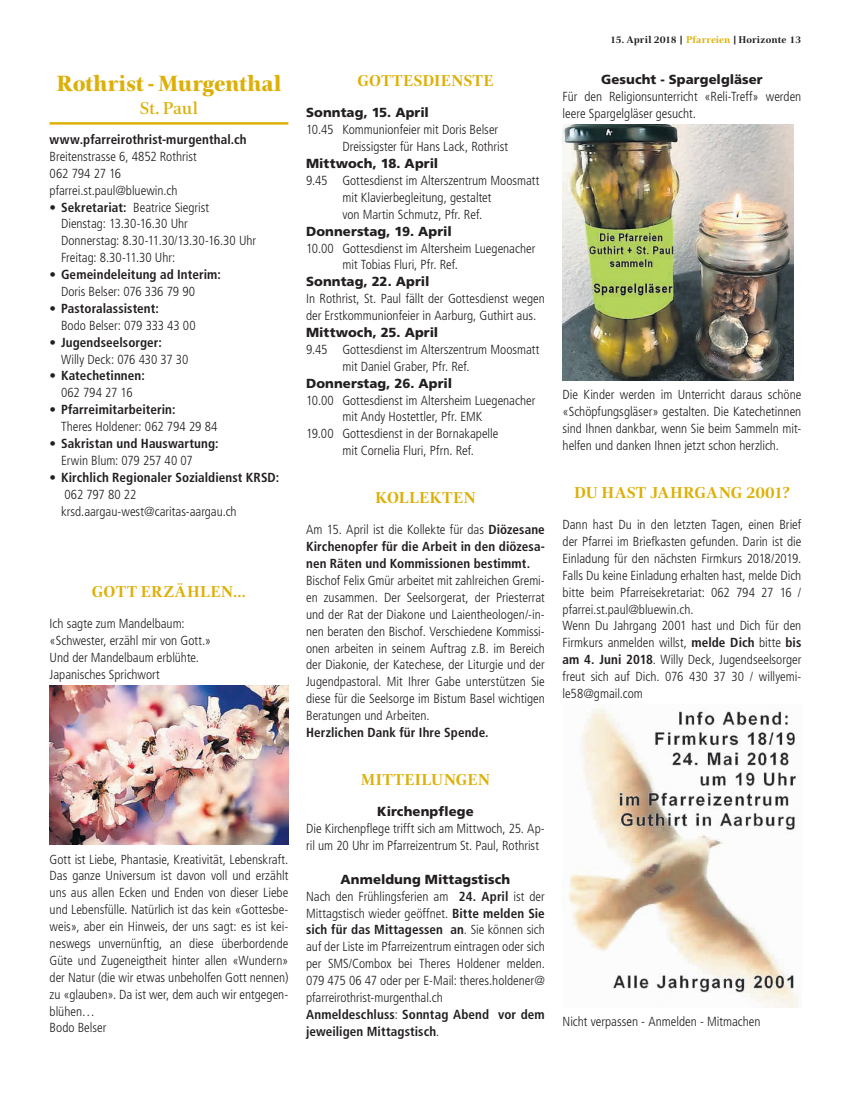
<style>
.page{position:relative;width:851px;height:1099px;background:#fff}
.page>*{position:absolute;margin:0;border:0;box-sizing:border-box;transform-origin:0 0}
.t1{font:800 22.5px "Civita";letter-spacing:-.005em;color:#ddb008}
.t2{font:500 17.5px "Civita";letter-spacing:-.015em;color:#ddb008}
.t3{font:700 16.12px "Civita";letter-spacing:.015em;color:#ddb008}
.t4{font:300 condensed 13.12px/16.9px "Frutiger LT Std";color:#231f20}
.t5{font:700 condensed 13.12px/16.9px "Frutiger LT Std";letter-spacing:.005em;color:#231f20}
.t6{font:900 13.12px "Frutiger LT Std";letter-spacing:.005em;color:#231f20}
.t7{font:700 10px "Civita";letter-spacing:.005em;color:#231f20}
.s1{font-weight:700}
.s2{font-weight:300}
.s3{font-weight:900;font-stretch:normal}
.s4{color:#ddb008}
</style>
<div class="page">
<hr style="left:50px;top:122px;width:238px;height:3px;background:#ddb008">
<img style="left:50px;top:685px;width:238px;height:159px">
<img style="left:562px;top:124px;width:231px;height:256px">
<img style="left:567px;top:707px;width:233px;height:300px">
<h1 class="t1" style="left:56px;top:68px;width:226px">Rothrist - Murgenthal</h1>
<h2 class="t2" style="left:140px;top:96px;width:60px">St. Paul</h2>
<p class="t5" style="left:50px;top:131px;width:198px">www.pfarreirothrist-murgenthal.ch</p>
<p class="t4" style="left:50px;top:148px;width:148px">Breitenstrasse 6, 4852 Rothrist<br>062 794 27 16 pfarrei.st.paul@bluewin.ch</p>
<p class="t4" style="left:61px;top:199px;width:197px;text-indent:-11px">• <span class="s1">Sekretariat:</span> Beatrice Siegrist<br>Dienstag: 13.30-16.30 Uhr<br>Donnerstag: 8.30-11.30/13.30-16.30 Uhr<br>Freitag: 8.30-11.30 Uhr:</p>
<p class="t5" style="left:61px;top:266px;width:161px;text-indent:-11px"><span class="s2">•</span> Gemeindeleitung ad Interim:<br><span class="s2">Doris Belser: 076 336 79 90</span></p>
<p class="t4" style="left:61px;top:300px;width:136px;text-indent:-11px">• <span class="s1">Pastoralassistent:<br></span>Bodo Belser: 079 333 43 00</p>
<p class="t4" style="left:61px;top:334px;width:129px;text-indent:-11px">• <span class="s1">Jugendseelsorger:<br></span>Willy Deck: 076 430 37 30</p>
<p class="t5" style="left:50px;top:367px;width:97px;text-align:center"><span class="s2">•</span> Katechetinnen:<br><span class="s2">062 794 27 16</span></p>
<p class="t4" style="left:61px;top:401px;width:158px;text-indent:-11px">• <span class="s1">Pfarreimitarbeiterin:<br></span>Theres Holdener: 062 794 29 84</p>
<p class="t5" style="left:61px;top:435px;width:159px;text-indent:-11px"><span class="s2">•</span> Sakristan und Hauswartung:<br><span class="s2">Erwin Blum: 079 257 40 07</span></p>
<p class="t4" style="left:61px;top:469px;width:220px;text-indent:-11px">• <span class="s1">Kirchlich Regionaler Sozialdienst KRSD:<br></span>062 797 80 22 krsd.aargau-west@caritas-aargau.ch</p>
<p class="t3" style="left:92px;top:581px;width:156px">GOTT ERZÄHLEN…</p>
<p class="t4" style="left:50px;top:615px;width:163px">Ich sagte zum Mandelbaum: «Schwester, erzähl mir von Gott.»<br>Und der Mandelbaum erblühte.<br>Japanisches Sprichwort</p>
<p class="t4" style="left:50px;top:850px;width:240px">Gott ist Liebe, Phantasie, Kreativität, Lebenskraft.<br>Das ganze Universum ist davon voll und erzählt uns aus allen Ecken und Enden von dieser Liebe und Lebensfülle. Natürlich ist das kein «Gottesbe&shy;weis», aber ein Hinweis, der uns sagt: es ist kei&shy;neswegs unvernünftig, an diese überbordende Güte und Zugeneigtheit hinter allen «Wundern» der Natur (die wir etwas unbeholfen Gott nennen) zu «glauben». Da ist wer, dem auch wir entgegen&shy;blühen…<br>Bodo Belser</p>
<p class="t3" style="left:357px;top:70px;width:138px">GOTTESDIENSTE</p>
<p class="t6" style="left:306px;top:105px;width:124px">Sonntag, 15. April</p>
<p class="t4" style="left:342px;top:121px;width:167px;text-indent:-36px">10.45 Kommunionfeier mit Doris Belser<br>Dreissigster für Hans Lack, Rothrist</p>
<p class="t6" style="left:306px;top:156px;width:134px">Mittwoch, 18. April</p>
<p class="t4" style="left:342px;top:172px;width:198px;text-indent:-36px">9.45 Gottesdienst im Alterszentrum Moosmatt mit Klavierbegleitung, gestaltet<br>von Martin Schmutz, Pfr. Ref.</p>
<p class="t6" style="left:306px;top:223px;width:147px">Donnerstag, 19. April</p>
<p class="t4" style="left:342px;top:240px;width:194px;text-indent:-36px">10.00 Gottesdienst im Altersheim Luegenacher mit Tobias Fluri, Pfr. Ref.</p>
<p class="t6" style="left:306px;top:274px;width:125px">Sonntag, 22. April</p>
<p class="t4" style="left:306px;top:290px;width:240px">In Rothrist, St. Paul fällt der Gottesdienst wegen der Erstkommunionfeier in Aarburg, Guthirt aus.</p>
<p class="t6" style="left:306px;top:324px;width:134px">Mittwoch, 25. April</p>
<p class="t4" style="left:342px;top:341px;width:198px;text-indent:-36px">9.45 Gottesdienst im Alterszentrum Moosmatt mit Daniel Graber, Pfr. Ref.</p>
<p class="t6" style="left:306px;top:375px;width:148px">Donnerstag, 26. April</p>
<p class="t4" style="left:306px;top:392px;width:231px">10.00 Gottesdienst im Altersheim Luegenacher</p>
<p class="t4" style="left:342px;top:408px;width:141px">mit Andy Hostettler, Pfr. EMK</p>
<p class="t4" style="left:306px;top:425px;width:194px">19.00 Gottesdienst in der Bornakapelle</p>
<p class="t4" style="left:342px;top:442px;width:133px">mit Cornelia Fluri, Pfrn. Ref.</p>
<p class="t3" style="left:375px;top:487px;width:102px">KOLLEKTEN</p>
<p class="t5" style="left:306px;top:521px;width:240px;text-align:justify"><span class="s2">Am 15. April ist die Kollekte für das</span> Diözesane Kirchenopfer für die Arbeit in den diözesa&shy;nen Räten und Kommissionen bestimmt.</p>
<p class="t4" style="left:306px;top:572px;width:240px;text-align:justify">Bischof Felix Gmür arbeitet mit zahlreichen Gremi&shy;en zusammen. Der Seelsorgerat, der Priesterrat und der Rat der Diakone und Laientheologen/-in&shy;nen beraten den Bischof. Verschiedene Kommissi&shy;onen arbeiten in seinem Auftrag z.B. im Bereich der Diakonie, der Katechese, der Liturgie und der Jugendpastoral. Mit Ihrer Gabe unterstützen Sie diese für die Seelsorge im Bistum Basel wichtigen Beratungen und Arbeiten.</p>
<p class="t5" style="left:306px;top:724px;width:184px">Herzlichen Dank für Ihre Spende.</p>
<p class="t3" style="left:360px;top:769px;width:131px">MITTEILUNGEN</p>
<p class="t6" style="left:377px;top:803px;width:98px">Kirchenpflege</p>
<p class="t4" style="left:306px;top:820px;width:240px">Die Kirchenpflege trifft sich am Mittwoch, 25. Ap&shy;ril um 20 Uhr im Pfarreizentrum St. Paul, Rothrist</p>
<p class="t4" style="left:306px;top:870px;width:240px;text-indent:34px"><span class="s3">Anmeldung Mittagstisch<br></span>Nach den Frühlingsferien am <span class="s1">24. April</span> ist der Mittagstisch wieder geöffnet. <span class="s1">Bitte melden Sie sich für das Mittagessen an</span>. Sie können sich auf der Liste im Pfarreizentrum eintragen oder sich per SMS/Combox bei Theres Holdener melden.<br>079 475 06 47 oder per E-Mail: theres.holdener@ pfarreirothrist-murgenthal.ch<br><span class="s1">Anmeldeschluss</span>: <span class="s1">Sonntag Abend vor dem jeweiligen Mittagstisch</span>.</p>
<p class="t7" style="left:610px;top:33px;width:192px">15. April 2018 | <span class="s4">Pfarreien</span> | Horizonte 13</p>
<p class="t6" style="left:601px;top:72px;width:163px">Gesucht - Spargelgläser</p>
<p class="t4" style="left:562px;top:88px;width:240px">Für den Religionsunterricht «Reli-Treff» werden leere Spargelgläser gesucht.</p>
<p class="t4" style="left:562px;top:386px;width:240px;text-align:justify">Die Kinder werden im Unterricht daraus schöne «Schöpfungsgläser» gestalten. Die Katechetinnen sind Ihnen dankbar, wenn Sie beim Sammeln mit&shy;helfen und danken Ihnen jetzt schon herzlich.</p>
<p class="t3" style="left:574px;top:482px;width:217px">DU HAST JAHRGANG 2001?</p>
<p class="t4" style="left:562px;top:516px;width:240px">Dann hast Du in den letzten Tagen, einen Brief der Pfarrei im Briefkasten gefunden. Darin ist die Einladung für den nächsten Firmkurs 2018/2019.<br>Falls Du keine Einladung erhalten hast, melde Dich bitte beim Pfarreisekretariat: 062 794 27 16 / pfarrei.st.paul@bluewin.ch.<br>Wenn Du Jahrgang 2001 hast und Dich für den Firmkurs anmelden willst, <span class="s1">melde Dich</span> bitte <span class="s1">bis am 4. Juni 2018</span>. Willy Deck, Jugendseelsorger freut sich auf Dich. 076 430 37 30 / willyemi&shy;le58@gmail.com</p>
<p class="t4" style="left:562px;top:1013px;width:199px">Nicht verpassen - Anmelden - Mitmachen</p>
</div>
